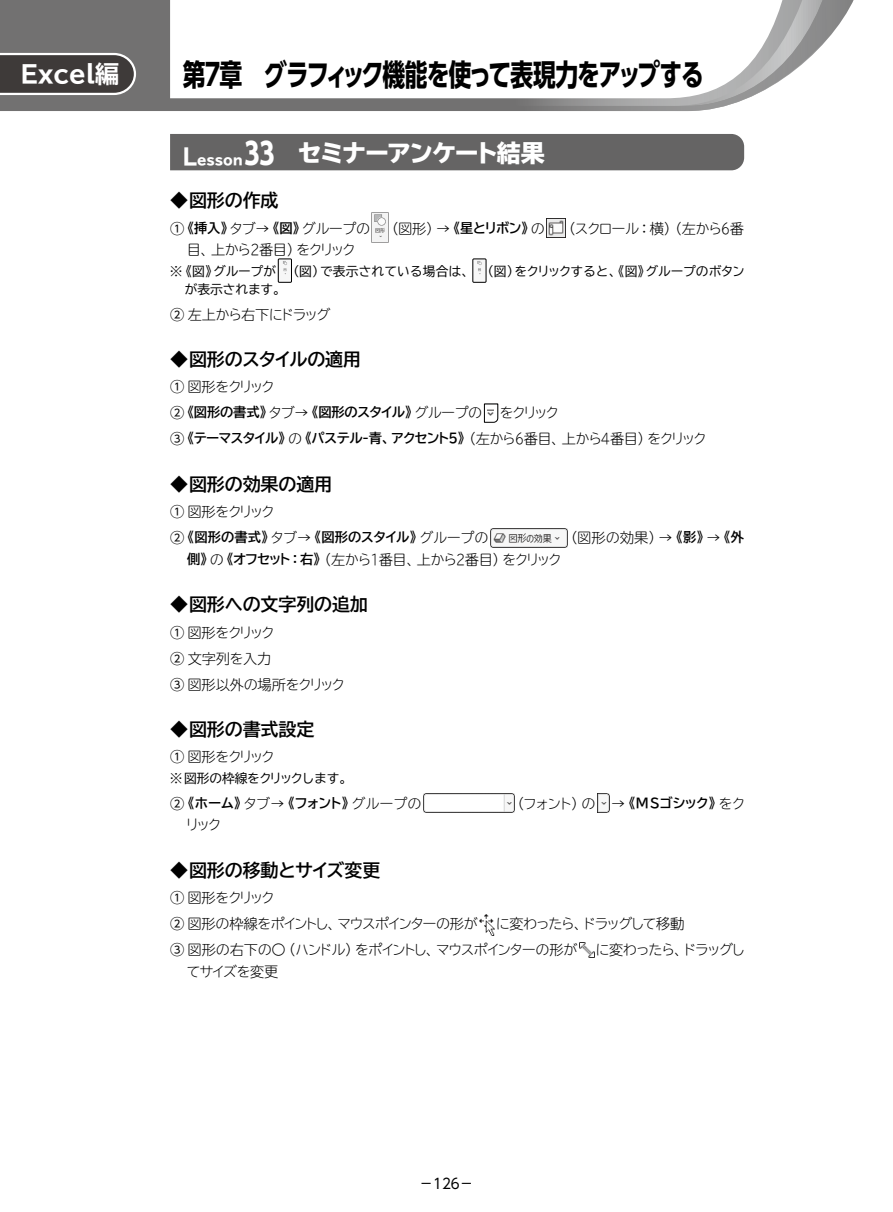
<style>
.page{position:relative;width:893px;height:1212px;background:#fff}
.page>*{position:absolute;margin:0;border:0;box-sizing:border-box;transform-origin:0 0}
.t1{font:700 30px "UD Shin Go Pro";letter-spacing:-.05em;color:#000;scale:.76 1}
.t2{font:800 24px "TBUD Go Std";letter-spacing:-.07em;color:#fff}
.t3{font:700 expanded 24px "TBUD Go Std";letter-spacing:-.005em;color:#fff}
.t4{font:700 18px "TBUD Go Std";letter-spacing:-.005em;color:#000}
.t5{font:300 14.25px/26px "TBUDR Go Std Super";letter-spacing:-.1em;color:#000}
.t6{font:300 14.25px/26px "TBUDR Go Std Super";letter-spacing:-.04em;color:#000}
.t7{font:300 14.25px "TBUDR Go Std Super";letter-spacing:-.165em;color:#000}
.t8{font:300 14.25px "TBUDR Go Std Super";letter-spacing:-.06em;color:#000}
.t9{font:14.25px "UD Shin Go Pro";color:#000;scale:.95 1}
.t10{font:800 13.5px "TBUD Go Std";letter-spacing:-.01em;color:#fff}
.t11{font:700 13.2px/26px "TBUD Go Std";letter-spacing:-.08em;color:#000}
.t12{font:700 13.2px "TBUD Go Std";letter-spacing:.005em;color:#000}
.t13{font:700 13.2px "TBUD Go Std";letter-spacing:-.06em;color:#000}
.t14{font:12.75px/18px "TBUD Go Std";letter-spacing:-.01em;color:#000}
.s1{font-weight:700;font-stretch:expanded;font-size:22.5px}
.s2{font-family:"UD Shin Go Pro";font-weight:700;font-size:30px}
.s3{font-family:"UD Shin Go Pro";font-weight:400}
.s4{font-family:"TBUD Go Std";font-weight:700;font-size:13.2px}
.s5{font-family:"UD Shin Go Pro";font-weight:400;font-size:14.25px}
.s6{font-family:"TBUDR Go Std Super";font-weight:300;font-size:14.25px}
</style>
<div class="page">
<div style="left:170px;top:134px;width:574px;height:36px;background:#656464"></div>
<img style="left:372px;top:213px;width:17px;height:30px">
<img style="left:547px;top:218px;width:19px;height:19px">
<img style="left:282px;top:261px;width:6px;height:14px">
<div style="left:278px;top:259px;width:14px;height:23px;border:1px solid #000"></div>
<img style="left:477px;top:261px;width:5px;height:14px">
<div style="left:473px;top:259px;width:13px;height:23px;border:1px solid #000"></div>
<svg style="left:484px;top:403px;width:15px;height:20px"></svg>
<img style="left:490px;top:528px;width:78px;height:19px">
<img style="left:424px;top:794px;width:90px;height:19px">
<img style="left:598px;top:794px;width:11px;height:19px">
<img style="left:480px;top:914px;width:15px;height:21px">
<img style="left:579px;top:942px;width:15px;height:15px">
<div style="left:0;top:0;width:223px;height:111px;background:#727171"></div>
<svg style="left:223px;top:0;width:631px;height:111px"></svg>
<svg style="left:807px;top:0;width:20px;height:106px"></svg>
<svg style="left:182px;top:0;width:625px;height:106px"></svg>
<svg style="left:170px;top:0;width:616px;height:98px"></svg>
<svg style="left:0;top:52px;width:137px;height:44px;background:#575353"></svg>
<h2 class="t3" style="left:20px;top:61px;width:100px">Excel編</h2>
<h1 class="t1" style="left:183px;top:50px;width:687px">第7章　グラフィック機能を使って表現力をアップする</h1>
<p class="t10" style="left:183px;top:152px;width:62px"><span class="s1">L</span>ESSON</p>
<h2 class="t2" style="left:245px;top:140px;width:302px"><span class="s2">33</span> セミナーアンケート結果</h2>
<p class="t4" style="left:170px;top:186px;width:110px">◆ 図形の作成</p>
<p class="t5" style="left:187px;top:217px;width:559px;line-height:21.8px;text-indent:-17px"><span class="s3">①</span><span class="s4">《挿入》</span>タブ→<span class="s4">《図》</span>グループの （図形）→<span class="s4">《星とリボン》</span>の （スクロール：横）（左から6番目、上から2番目）をクリック</p>
<p class="t14" style="left:185px;top:262px;width:561px;text-indent:-15px">※《図》グループが （図）で表示されている場合は、（図）をクリックすると、《図》グループのボタンが表示されます。</p>
<p class="t5" style="left:170px;top:301px;width:162px"><span class="s3">②</span> 左上から右下にドラッグ</p>
<p class="t4" style="left:170px;top:344px;width:193px">◆ 図形のスタイルの適用</p>
<p class="t7" style="left:170px;top:375px;width:107px"><span class="s3">①</span> 図形をクリック</p>
<p class="t11" style="left:170px;top:400px;width:539px"><span class="s5">②</span>《図形の書式》<span class="s6">タブ→</span>《図形のスタイル》<span class="s6">グループの をクリック<br></span><span class="s5">③</span>《テーマスタイル》<span class="s6">の</span>《パステル-青、アクセント5》<span class="s6">（左から6番目、上から4番目）をクリック</span></p>
<p class="t4" style="left:170px;top:469px;width:164px">◆ 図形の効果の適用</p>
<p class="t7" style="left:170px;top:500px;width:107px"><span class="s3">①</span> 図形をクリック</p>
<p class="t12" style="left:170px;top:526px;width:320px"><span class="s5">②</span>《図形の書式》<span class="s6">タブ→</span>《図形のスタイル》<span class="s6">グループの</span></p>
<p class="t5" style="left:563px;top:524px;width:182px">（図形の効果）→<span class="s4">《影》</span>→<span class="s4">《外</span></p>
<p class="t5" style="left:187px;top:546px;width:376px"><span class="s4">側》</span>の<span class="s4">《オフセット：右》</span>（左から1番目、上から2番目）をクリック</p>
<p class="t4" style="left:170px;top:590px;width:199px">◆ 図形への文字列の追加</p>
<p class="t6" style="left:170px;top:619px;width:177px"><span class="s3">①</span> 図形をクリック<br><span class="s3">②</span> 文字列を入力<br><span class="s3">③</span> 図形以外の場所をクリック</p>
<p class="t4" style="left:170px;top:714px;width:146px">◆ 図形の書式設定</p>
<p class="t7" style="left:170px;top:745px;width:107px"><span class="s3">①</span> 図形をクリック</p>
<p class="t14" style="left:170px;top:769px;width:184px">※図形の枠線をクリックします。</p>
<p class="t13" style="left:170px;top:792px;width:253px"><span class="s5">②</span>《ホーム》<span class="s6">タブ→</span>《フォント》<span class="s6">グループの</span></p>
<p class="t5" style="left:510px;top:790px;width:237px">（フォント）の →<span class="s4">《M Sゴシック》</span>をク</p>
<p class="t5" style="left:185px;top:811px;width:38px">リック</p>
<p class="t4" style="left:170px;top:855px;width:212px">◆ 図形の移動とサイズ変更</p>
<p class="t5" style="left:170px;top:884px;width:577px"><span class="s3">①</span> 図形をクリック<br><span class="s3">②</span> 図形の枠線をポイントし、マウスポインターの形が に変わったら、ドラッグして移動<br><span class="s3">③</span> 図形の右下の〇（ハンドル）をポイントし、マウスポインターの形が に変わったら、ドラッグし</p>
<p class="t8" style="left:186px;top:960px;width:94px">てサイズを変更</p>
<p class="t9" style="left:420px;top:1172px;width:58px">－126－</p>
</div>
